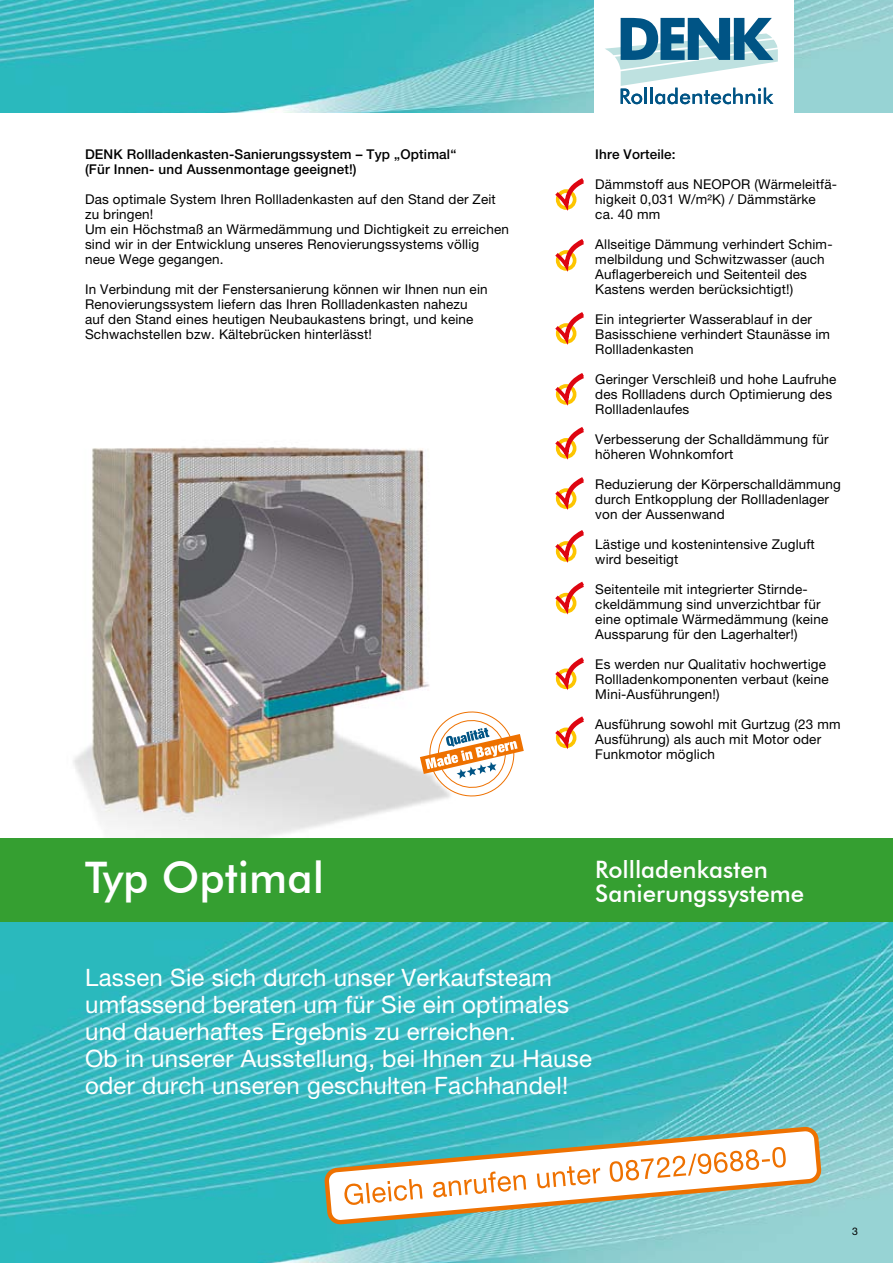
<style>
.page{position:relative;width:893px;height:1263px;background:#fff}
.page>*{position:absolute;margin:0;border:0;box-sizing:border-box;transform-origin:0 0}
.t1{font:500 43.5px "Futura BT";color:#fff}
.t2{font:24px/27px "Helvetica Neue";letter-spacing:.01em;color:#fff}
.t3{font:500 24px/24px "Futura BT";color:#fff}
.t4{font:13.5px/15px "Helvetica Neue";letter-spacing:.01em;color:#000}
.t5{font:500 13.5px/15px "Helvetica Neue";letter-spacing:.01em;color:#000}
.t6{font:10.5px "Helvetica Neue";color:#000}
</style>
<div class="page">
<img style="left:73px;top:447px;width:360px;height:391px">
<div style="left:0;top:838px;width:893px;height:85px;background:#359f31"></div>
<img style="left:0;top:923px;width:893px;height:340px">
<img style="left:0;top:0;width:893px;height:113px">
<div style="left:594px;top:0;width:200px;height:114px;background:#fff"></div>
<svg style="left:605px;top:18px;width:173px;height:86px"></svg>
<svg style="left:555px;top:178px;width:29px;height:33px"></svg>
<svg style="left:555px;top:239px;width:29px;height:33px"></svg>
<svg style="left:555px;top:312px;width:29px;height:33px"></svg>
<svg style="left:555px;top:373px;width:29px;height:33px"></svg>
<svg style="left:555px;top:427px;width:29px;height:33px"></svg>
<svg style="left:555px;top:477px;width:29px;height:33px"></svg>
<svg style="left:555px;top:530px;width:29px;height:33px"></svg>
<svg style="left:555px;top:581px;width:29px;height:34px"></svg>
<svg style="left:555px;top:657px;width:29px;height:33px"></svg>
<svg style="left:555px;top:716px;width:29px;height:33px"></svg>
<svg style="left:322px;top:1124px;width:502px;height:103px"></svg>
<svg style="left:344px;top:1179px;width:78px;height:26px"></svg>
<svg style="left:433px;top:1171px;width:93px;height:26px"></svg>
<svg style="left:537px;top:1166px;width:63px;height:22px"></svg>
<svg style="left:610px;top:1147px;width:176px;height:35px"></svg>
<svg style="left:420px;top:707px;width:104px;height:94px"></svg>
<p class="t5" style="left:85px;top:147px;width:373px">DENK Rollladenkasten-Sanierungssystem – Typ „Optimal“ (Für Innen- und Aussenmontage geeignet!)</p>
<p class="t4" style="left:85px;top:192px;width:425px">Das optimale System Ihren Rollladenkasten auf den Stand der Zeit zu bringen!<br>Um ein Höchstmaß an Wärmedämmung und Dichtigkeit zu erreichen sind wir in der Entwicklung unseres Renovierungssystems völlig neue Wege gegangen.</p>
<p class="t4" style="left:85px;top:282px;width:404px">In Verbindung mit der Fenstersanierung können wir Ihnen nun ein Renovierungssystem liefern das Ihren Rollladenkasten nahezu auf den Stand eines heutigen Neubaukastens bringt, und keine Schwachstellen bzw. Kältebrücken hinterlässt!</p>
<p class="t5" style="left:595px;top:147px;width:82px">Ihre Vorteile:</p>
<p class="t4" style="left:595px;top:177px;width:243px">Dämmstoff aus NEOPOR (Wärmeleitfä&shy;higkeit 0,031 W/m²K) / Dämmstärke ca. 40 mm</p>
<p class="t4" style="left:595px;top:237px;width:239px">Allseitige Dämmung verhindert Schim&shy;melbildung und Schwitzwasser (auch Auflagerbereich und Seitenteil des Kastens werden berücksichtigt!)</p>
<p class="t4" style="left:595px;top:312px;width:236px">Ein integrierter Wasserablauf in der<br>Basisschiene verhindert Staunässe im<br>Rollladenkasten</p>
<p class="t4" style="left:595px;top:372px;width:243px">Geringer Verschleiß und hohe Laufruhe des Rollladens durch Optimierung des<br>Rollladenlaufes</p>
<p class="t4" style="left:595px;top:432px;width:235px">Verbesserung der Schalldämmung für höheren Wohnkomfort</p>
<p class="t4" style="left:595px;top:477px;width:247px">Reduzierung der Körperschalldämmung durch Entkopplung der Rollladenlager von der Aussenwand</p>
<p class="t4" style="left:595px;top:537px;width:221px">Lästige und kostenintensive Zugluft wird beseitigt</p>
<p class="t4" style="left:595px;top:582px;width:235px">Seitenteile mit integrierter Stirnde&shy;ckeldämmung sind unverzichtbar für eine optimale Wärmedämmung (keine Aussparung für den Lagerhalter!)</p>
<p class="t4" style="left:595px;top:657px;width:235px">Es werden nur Qualitativ hochwertige<br>Rollladenkomponenten verbaut (keine<br>Mini-Ausführungen!)</p>
<p class="t4" style="left:595px;top:717px;width:247px">Ausführung sowohl mit Gurtzug (23 mm<br>Ausführung) als auch mit Motor oder<br>Funkmotor möglich</p>
<h1 class="t1" style="left:85px;top:851px;width:241px">Typ Optimal</h1>
<h2 class="t3" style="left:595px;top:857px;width:210px">Rollladenkasten<br>Sanierungssysteme</h2>
<h2 class="t2" style="left:85px;top:963px;width:508px">Lassen Sie sich durch unser Verkaufsteam umfassend beraten um für Sie ein optimales und dauerhaftes Ergebnis zu erreichen.<br>Ob in unserer Ausstellung, bei Ihnen zu Hause oder durch unseren geschulten Fachhandel!</h2>
<p class="t6" style="left:852px;top:1225px;width:7px">3</p>
</div>
